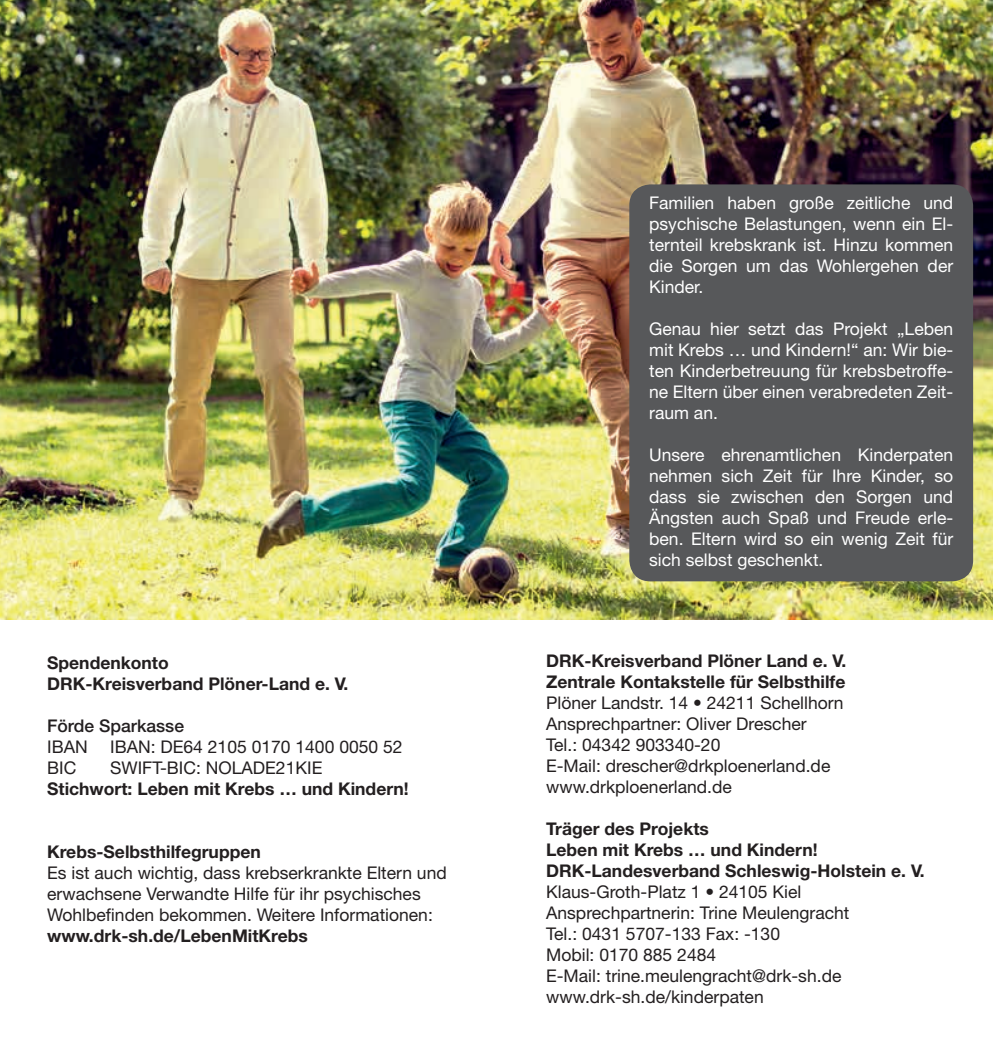
<style>
.page{position:relative;width:993px;height:1042px;background:#fff}
.page>*{position:absolute;margin:0;border:0;box-sizing:border-box;transform-origin:0 0}
.t1{font:17.5px/21px "Helvetica Neue LT Std";color:#231f20}
.t2{font:17.5px/21px "Helvetica Neue LT Std";color:#fff;text-align:justify}
.t3{font:700 17.5px "Helvetica Neue LT Std";color:#231f20}
.t4{font:500 17.5px "Helvetica Neue LT Std";color:#231f20}
.s1{font-weight:700}
</style>
<div class="page">
<img style="left:0;top:0;width:992px;height:619px">
<div style="left:629px;top:184px;width:343px;height:397px;background:#57585a;border-radius:21px"></div>
<p class="t3" style="left:47px;top:651px;width:123px">Spendenkonto</p>
<p class="t3" style="left:47px;top:672px;width:303px">DRK-Kreisverband Plöner-Land e. V.</p>
<p class="t4" style="left:47px;top:715px;width:138px">Förde Sparkasse</p>
<p class="t1" style="left:47px;top:736px;width:42px">IBAN</p>
<p class="t1" style="left:110px;top:736px;width:294px">IBAN: DE64 2105 0170 1400 0050 52</p>
<p class="t1" style="left:47px;top:757px;width:31px">BIC</p>
<p class="t1" style="left:110px;top:757px;width:213px">SWIFT-BIC: NOLADE21KIE</p>
<p class="t3" style="left:47px;top:777px;width:363px">Stichwort: Leben mit Krebs … und Kindern!</p>
<p class="t3" style="left:47px;top:840px;width:215px">Krebs-Selbsthilfegruppen</p>
<p class="t1" style="left:47px;top:862px;width:401px">Es ist auch wichtig, dass krebserkrankte Eltern und erwachsene Verwandte Hilfe für ihr psychisches<br>Wohlbefinden bekommen. Weitere Informationen:</p>
<p class="t3" style="left:47px;top:924px;width:262px">www.drk-sh.de/LebenMitKrebs</p>
<p class="t2" style="left:649px;top:192px;width:305px">Familien haben große zeitliche und psychische Belastungen, wenn ein El&shy;ternteil krebskrank ist. Hinzu kommen die Sorgen um das Wohlergehen der Kinder.</p>
<p class="t2" style="left:649px;top:318px;width:305px">Genau hier setzt das Projekt „Leben mit Krebs … und Kindern!“ an: Wir bie&shy;ten Kinderbetreuung für krebsbetroffe&shy;ne Eltern über einen verabredeten Zeit&shy;raum an.</p>
<p class="t2" style="left:649px;top:444px;width:305px">Unsere ehrenamtlichen Kinderpaten nehmen sich Zeit für Ihre Kinder, so dass sie zwischen den Sorgen und Ängsten auch Spaß und Freude erle&shy;ben. Eltern wird so ein wenig Zeit für sich selbst geschenkt.</p>
<p class="t3" style="left:546px;top:650px;width:301px">DRK-Kreisverband Plöner Land e. V.</p>
<p class="t3" style="left:546px;top:671px;width:301px">Zentrale Kontakstelle für Selbsthilfe</p>
<p class="t1" style="left:546px;top:692px;width:299px">Plöner Landstr. 14 <span class="s1">•</span> 24211 Schellhorn</p>
<p class="t1" style="left:546px;top:713px;width:262px">Ansprechpartner: Oliver Drescher</p>
<p class="t1" style="left:546px;top:734px;width:176px">Tel.: 04342 903340-20</p>
<p class="t1" style="left:546px;top:755px;width:286px">E-Mail: drescher@drkploenerland.de</p>
<p class="t1" style="left:546px;top:776px;width:187px">www.drkploenerland.de</p>
<p class="t3" style="left:546px;top:818px;width:164px">Träger des Projekts</p>
<p class="t3" style="left:546px;top:839px;width:273px">Leben mit Krebs … und Kindern!</p>
<p class="t3" style="left:546px;top:860px;width:380px">DRK-Landesverband Schleswig-Holstein e. V.</p>
<p class="t1" style="left:546px;top:881px;width:257px">Klaus-Groth-Platz 1 • 24105 Kiel</p>
<p class="t1" style="left:546px;top:902px;width:305px">Ansprechpartnerin: Trine Meulengracht</p>
<p class="t1" style="left:546px;top:923px;width:235px">Tel.: 0431 5707-133 Fax: -130</p>
<p class="t1" style="left:546px;top:944px;width:171px">Mobil: 0170 885 2484</p>
<p class="t1" style="left:546px;top:965px;width:297px">E-Mail: trine.meulengracht@drk-sh.de</p>
<p class="t1" style="left:546px;top:986px;width:219px">www.drk-sh.de/kinderpaten</p>
</div>
